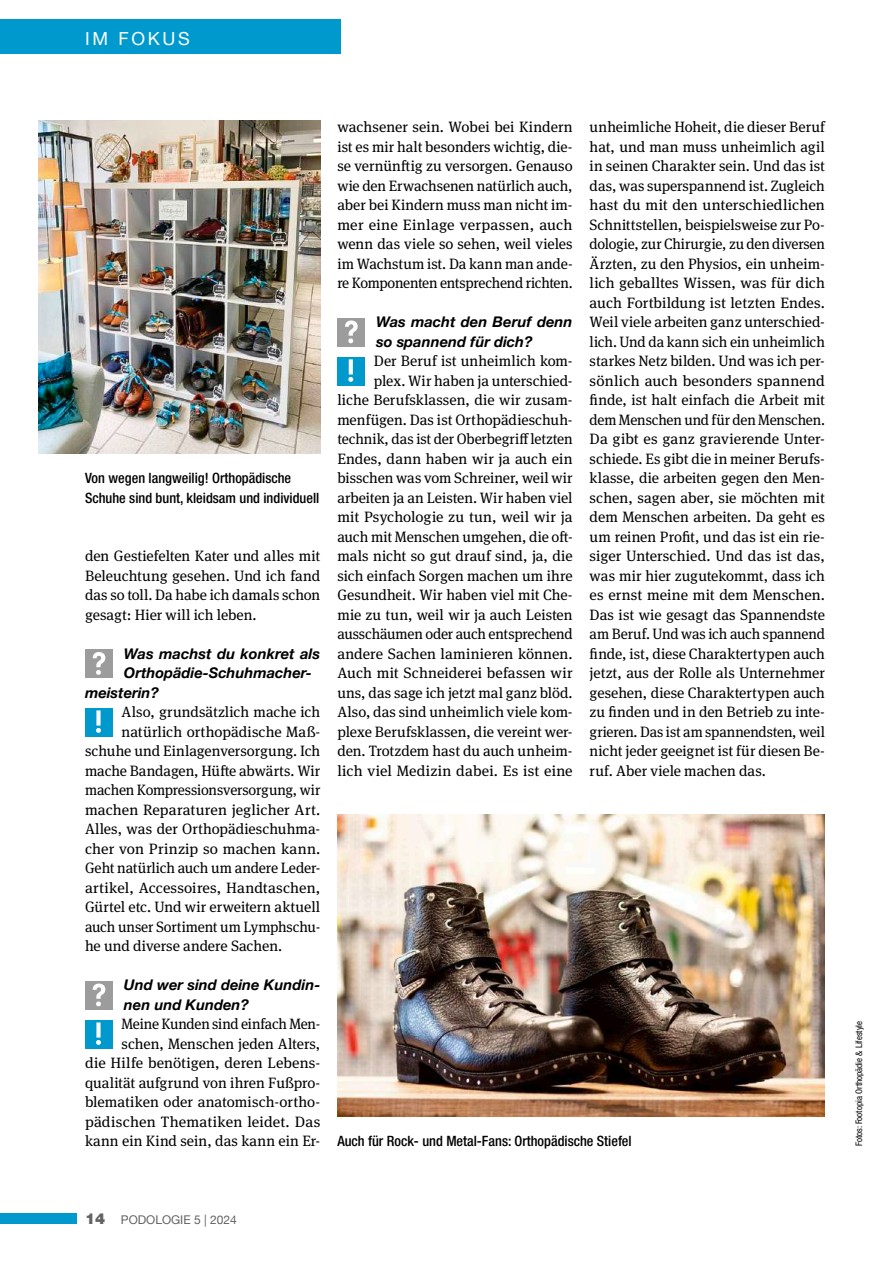
<style>
.page{position:relative;width:893px;height:1263px;background:#fff}
.page>*{position:absolute;margin:0;border:0;box-sizing:border-box;transform-origin:0 0}
.t1{font:18px "Helvetica Neue LT Com";letter-spacing:.15em;color:#fff}
.t2{font:15px/19.5px "Meta Serif Pro";color:#000;text-align:justify}
.t3{font:italic 700 14.7px/19.5px "Helvetica Neue";color:#000}
.t4{font:500 condensed 14.25px/19.5px "Helvetica Neue LT Com";color:#000}
.t5{font:12px "Helvetica Neue LT Com";color:#626262}
.t6{font:condensed 9px "Helvetica Neue LT Com";color:#000}
.s1{font-weight:900;font-size:15px}
</style>
<div class="page">
<div style="left:0;top:19px;width:340px;height:35px;background:#0099ce"></div>
<div style="left:0;top:1214px;width:76px;height:10px;background:#0099ce"></div>
<div style="left:85px;top:649px;width:27px;height:29px;background:#9c9c9c"></div>
<svg style="left:93px;top:652px;width:12px;height:23px"></svg>
<div style="left:85px;top:708px;width:27px;height:28px;background:#0099ce"></div>
<svg style="left:96px;top:710px;width:5px;height:23px"></svg>
<div style="left:85px;top:981px;width:27px;height:29px;background:#9c9c9c"></div>
<svg style="left:93px;top:983px;width:12px;height:23px"></svg>
<div style="left:85px;top:1020px;width:27px;height:29px;background:#0099ce"></div>
<svg style="left:96px;top:1022px;width:5px;height:23px"></svg>
<div style="left:337px;top:318px;width:28px;height:28px;background:#9c9c9c"></div>
<svg style="left:345px;top:320px;width:13px;height:23px"></svg>
<div style="left:337px;top:357px;width:28px;height:29px;background:#0099ce"></div>
<svg style="left:348px;top:359px;width:5px;height:23px"></svg>
<img style="left:39px;top:120px;width:281px;height:334px">
<img style="left:337px;top:814px;width:488px;height:303px">
<p class="t1" style="left:85px;top:27px;width:106px">IM FOKUS</p>
<p class="t4" style="left:85px;top:468px;width:236px">Von wegen langweilig! Orthopädische<br>Schuhe sind bunt, kleidsam und individuell</p>
<p class="t2" style="left:85px;top:545px;width:237px">den Gestiefelten Kater und alles mit Beleuchtung gesehen. Und ich fand das so toll. Da habe ich damals schon gesagt: Hier will ich leben.</p>
<p class="t3" style="left:124px;top:644px;width:198px">Was machst du konkret als</p>
<p class="t3" style="left:124px;top:663px;width:189px">Orthopädie-Schuhmacher-</p>
<p class="t3" style="left:85px;top:683px;width:76px">meisterin?</p>
<p class="t2" style="left:122px;top:701px;width:200px">Also, grundsätzlich mache ich</p>
<p class="t2" style="left:122px;top:721px;width:200px">natürlich orthopädische Maß-</p>
<p class="t2" style="left:85px;top:740px;width:237px">schuhe und Einlagenversorgung. Ich</p>
<p class="t2" style="left:85px;top:760px;width:237px">mache Bandagen, Hüfte abwärts. Wir</p>
<p class="t2" style="left:85px;top:779px;width:237px">machen Kompressionsversorgung, wir</p>
<p class="t2" style="left:85px;top:799px;width:237px">machen Reparaturen jeglicher Art.</p>
<p class="t2" style="left:85px;top:818px;width:237px">Alles, was der Orthopädieschuhma-</p>
<p class="t2" style="left:85px;top:838px;width:237px">cher von Prinzip so machen kann.</p>
<p class="t2" style="left:85px;top:857px;width:237px">Geht natürlich auch um andere Leder-</p>
<p class="t2" style="left:85px;top:877px;width:237px">artikel, Accessoires, Handtaschen,</p>
<p class="t2" style="left:85px;top:896px;width:237px">Gürtel etc. Und wir erweitern aktuell</p>
<p class="t2" style="left:85px;top:916px;width:237px">auch unser Sortiment um Lymphschu-</p>
<p class="t2" style="left:85px;top:935px;width:199px">he und diverse andere Sachen.</p>
<p class="t3" style="left:124px;top:975px;width:198px">Und wer sind deine Kundin&shy;nen und Kunden?</p>
<p class="t2" style="left:85px;top:1013px;width:237px;text-align:right">Meine Kunden sind einfach Men&shy;schen, Menschen jeden Alters,<br>die Hilfe benötigen, deren Lebens&shy;qualität aufgrund von ihren Fußpro&shy;blematiken oder anatomisch-ortho&shy;pädischen Thematiken leidet. Das kann ein Kind sein, das kann ein Er-</p>
<p class="t2" style="left:337px;top:116px;width:237px">wachsener sein. Wobei bei Kindern ist es mir halt besonders wichtig, die&shy;se vernünftig zu versorgen. Genauso wie den Erwachsenen natürlich auch, aber bei Kindern muss man nicht im&shy;mer eine Einlage verpassen, auch wenn das viele so sehen, weil vieles im Wachstum ist. Da kann man ande&shy;re Komponenten entsprechend richten.</p>
<p class="t3" style="left:376px;top:312px;width:198px">Was macht den Beruf denn so spannend für dich?</p>
<p class="t2" style="left:337px;top:350px;width:237px;text-align:right">Der Beruf ist unheimlich kom-<br>plex. Wir haben ja unterschied-<br>liche Berufsklassen, die wir zusam&shy;menfügen. Das ist Orthopädieschuh&shy;technik, das ist der Oberbegriff letzten Endes, dann haben wir ja auch ein bisschen was vom Schreiner, weil wir arbeiten ja an Leisten. Wir haben viel mit Psychologie zu tun, weil wir ja auch mit Menschen umgehen, die oft&shy;mals nicht so gut drauf sind, ja, die sich einfach Sorgen machen um ihre Gesundheit. Wir haben viel mit Che&shy;mie zu tun, weil wir ja auch Leisten ausschäumen oder auch entsprechend andere Sachen laminieren können.<br>Auch mit Schneiderei befassen wir uns, das sage ich jetzt mal ganz blöd.<br>Also, das sind unheimlich viele kom&shy;plexe Berufsklassen, die vereint wer&shy;den. Trotzdem hast du auch unheim&shy;lich viel Medizin dabei. Es ist eine</p>
<p class="t2" style="left:590px;top:116px;width:237px">unheimliche Hoheit, die dieser Beruf hat, und man muss unheimlich agil in seinen Charakter sein. Und das ist das, was superspannend ist. Zugleich hast du mit den unterschiedlichen Schnittstellen, beispielsweise zur Po&shy;dologie, zur Chirurgie, zu den diversen Ärzten, zu den Physios, ein unheim&shy;lich geballtes Wissen, was für dich auch Fortbildung ist letzten Endes.<br>Weil viele arbeiten ganz unterschied&shy;lich. Und da kann sich ein unheimlich starkes Netz bilden. Und was ich per&shy;sönlich auch besonders spannend finde, ist halt einfach die Arbeit mit dem Menschen und für den Menschen.<br>Da gibt es ganz gravierende Unter&shy;schiede. Es gibt die in meiner Berufs&shy;klasse, die arbeiten gegen den Men&shy;schen, sagen aber, sie möchten mit dem Menschen arbeiten. Da geht es um reinen Profit, und das ist ein rie&shy;siger Unterschied. Und das ist das, was mir hier zugutekommt, dass ich es ernst meine mit dem Menschen.<br>Das ist wie gesagt das Spannendste am Beruf. Und was ich auch spannend finde, ist, diese Charaktertypen auch jetzt, aus der Rolle als Unternehmer gesehen, diese Charaktertypen auch zu finden und in den Betrieb zu inte&shy;grieren. Das ist am spannendsten, weil nicht jeder geeignet ist für diesen Be&shy;ruf. Aber viele machen das.</p>
<p class="t4" style="left:337px;top:1131px;width:296px">Auch für Rock- und Metal-Fans: Orthopädische Stiefel</p>
<p class="t5" style="left:85px;top:1212px;width:153px"><span class="s1">14</span> PODOLOGIE 5 | 2024</p>
<p class="t6" style="left:854px;top:1146px;width:127px;rotate:-90deg">Fotos: Footopia Orthopädie &amp; Lifestyle</p>
</div>
